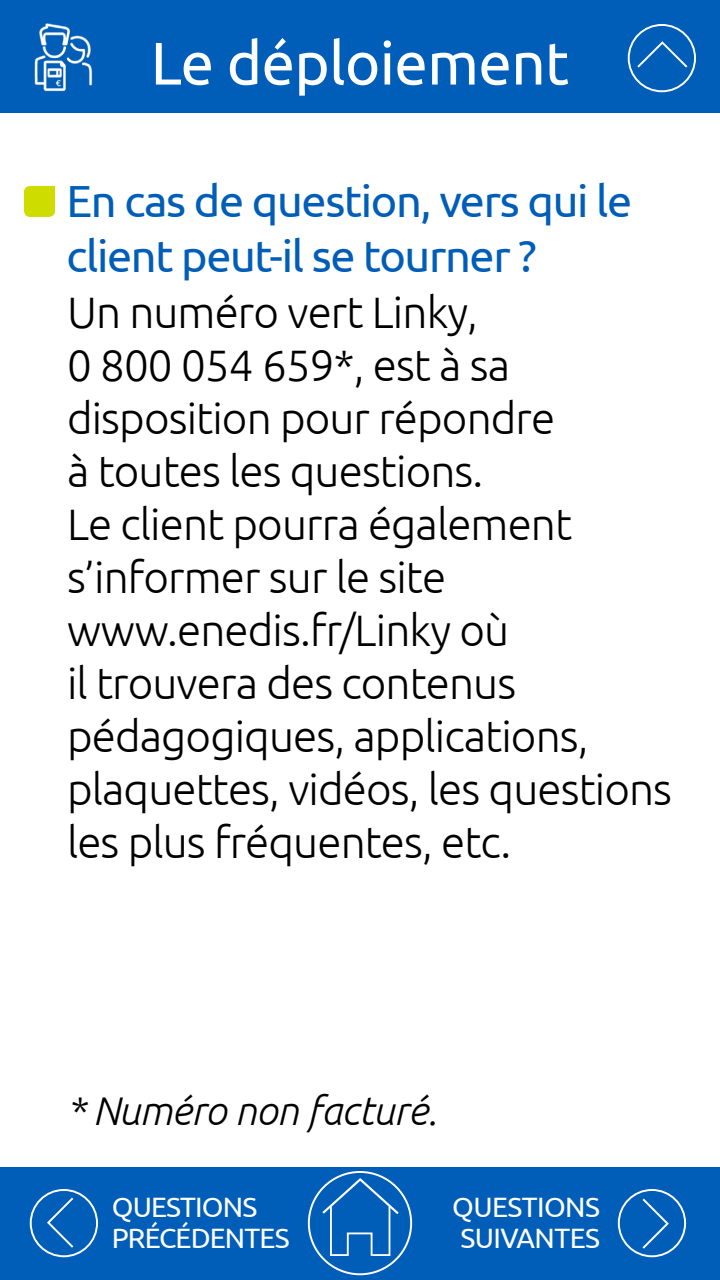
<style>
.page{position:relative;width:720px;height:1280px;background:#fff}
.page>*{position:absolute;margin:0;border:0;box-sizing:border-box;transform-origin:0 0}
.t1{font:60px "Ubuntu";letter-spacing:-.01em;color:#fff}
.t2{font:45px/55px "Ubuntu";letter-spacing:-.03em;color:#005eb8}
.t3{font:300 44px/53px "Ubuntu";letter-spacing:-.02em;color:#000}
.t4{font:italic 300 40px "Ubuntu";letter-spacing:-.01em;color:#000}
.t5{font:28px/31px "Ubuntu";letter-spacing:-.03em;color:#fff}
</style>
<div class="page">
<svg style="left:24px;top:186px;width:31px;height:31px"></svg>
<div style="left:0;top:1167px;width:720px;height:113px;background:#005eb8"></div>
<div style="left:618px;top:1189px;width:68px;height:68px;border:2px solid #fff;border-radius:50%"></div>
<svg style="left:642px;top:1196px;width:28px;height:55px"></svg>
<div style="left:30px;top:1189px;width:68px;height:68px;border:2px solid #fff;border-radius:50%"></div>
<svg style="left:46px;top:1195px;width:28px;height:55px"></svg>
<svg style="left:320px;top:1177px;width:81px;height:80px"></svg>
<div style="left:308px;top:1171px;width:104px;height:104px;border:2px solid #fff;border-radius:50%"></div>
<div style="left:0;top:0;width:720px;height:113px;background:#005eb8"></div>
<div style="left:628px;top:24px;width:68px;height:68px;border:2px solid #fff;border-radius:50%"></div>
<svg style="left:635px;top:40px;width:55px;height:28px"></svg>
<img style="left:34px;top:23px;width:59px;height:69px">
<h1 class="t1" style="left:151px;top:27px;width:420px">Le déploiement</h1>
<p class="t2" style="left:67px;top:172px;width:567px">En cas de question, vers qui le client peut-il se tourner ?</p>
<p class="t3" style="left:67px;top:284px;width:607px">Un numéro vert Linky,<br>0 800 054 659*, est à sa disposition pour répondre<br>à toutes les questions.<br>Le client pourra également s’informer sur le site www.enedis.fr/Linky où<br>il trouvera des contenus pédagogiques, applications, plaquettes, vidéos, les questions les plus fréquentes, etc.</p>
<p class="t4" style="left:67px;top:1087px;width:372px">* Numéro non facturé.</p>
<p class="t5" style="left:112px;top:1191px;width:179px">QUESTIONS<br>PRÉCÉDENTES</p>
<p class="t5" style="left:452px;top:1191px;width:149px">QUESTIONS<br>SUIVANTES</p>
</div>
